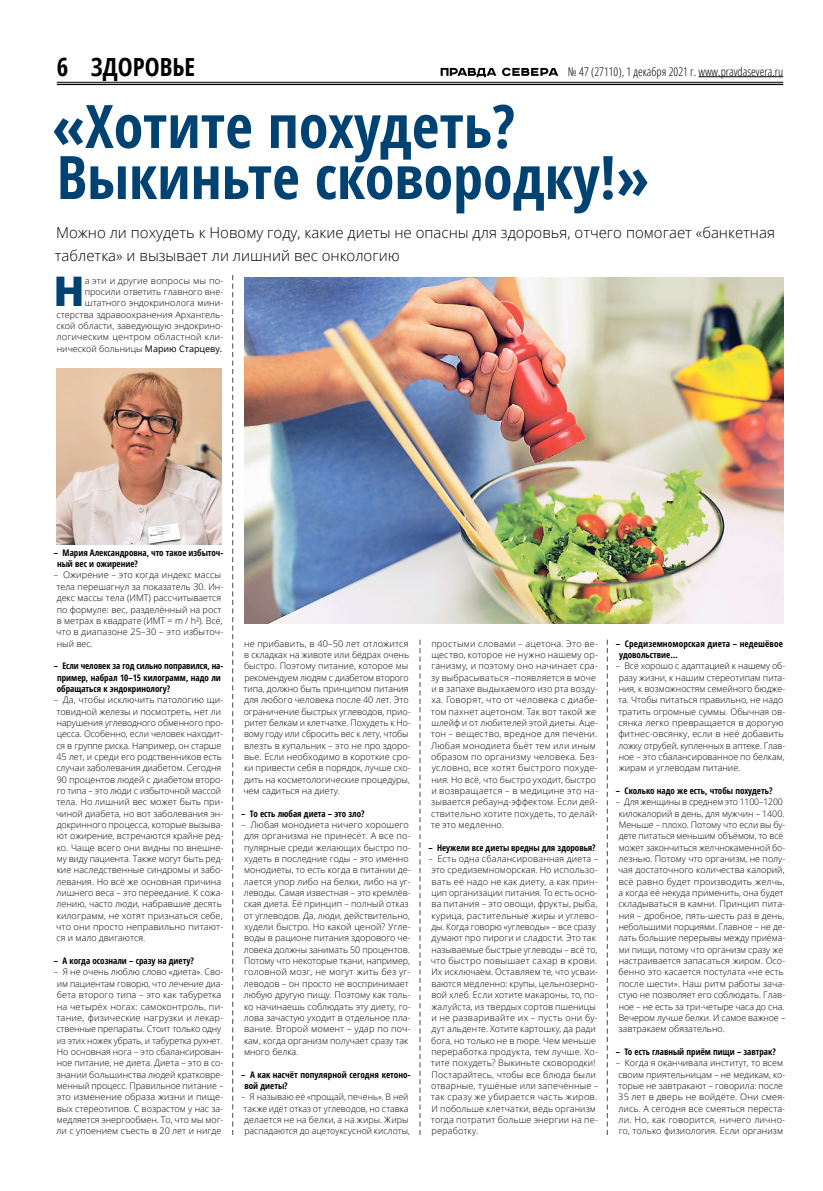
<style>
.page{position:relative;width:823px;height:1191px;background:#fff}
.page>*{position:absolute;margin:0;border:0;box-sizing:border-box;transform-origin:0 0}
.t1{font:700 condensed 60px/51px "Open Sans";color:#004272}
.t2{font:800 40.8px "Open Sans";color:#004272}
.t3{font:700 condensed 25px "Open Sans";color:#000}
.t4{font:300 15px/22.7px "Open Sans";color:#000}
.t5{font:300 condensed 12px "Open Sans";color:#000}
.t6{font:300 9px/11.3px "Open Sans";color:#000}
.t7{font:700 condensed 9px/11.3px "Open Sans";color:#000}
.s1{font-weight:400}
</style>
<div class="page">
<hr style="left:57px;top:82px;width:725px;height:1px;background:#000">
<hr style="left:57px;top:84px;width:725px;height:1px;background:#000">
<hr style="left:698px;top:76px;width:84px;height:1px;background:#000">
<svg style="left:440px;top:68px;width:118px;height:9px"></svg>
<svg style="left:232px;top:275px;width:1px;height:860px"></svg>
<svg style="left:419px;top:639px;width:1px;height:496px"></svg>
<svg style="left:606px;top:639px;width:1px;height:496px"></svg>
<img style="left:57px;top:369px;width:164px;height:175px">
<img style="left:244px;top:278px;width:538px;height:346px">
<h3 class="t3" style="left:91px;top:49px;width:106px">ЗДОРОВЬЕ</h3>
<h3 class="t3" style="left:57px;top:49px;width:13px">6</h3>
<h3 class="t5" style="left:567px;top:63px;width:217px">№ 47 (27110), 1 декабря 2021 г. www.pravdasevera.ru</h3>
<h1 class="t1" style="left:52px;top:99px;width:599px">«Хотите похудеть?<br>Выкиньте сковородку!»</h1>
<h3 class="t4" style="left:55px;top:221px;width:721px">Можно ли похудеть к Новому году, какие диеты не опасны для здоровья, отчего помогает «банкетная таблетка» и вызывает ли лишний вес онкологию</h3>
<h2 class="t2" style="left:54px;top:260px;width:33px">Н</h2>
<p class="t6" style="left:56px;top:274px;width:168px;text-align:right">а эти и другие вопросы мы по&shy;просили ответить главного вне&shy;штатного эндокринолога мини&shy;стерства здравоохранения Архангель&shy;ской области, заведующую эндокрино&shy;логическим центром областной кли&shy;нической больницы <span class="s1">Марию Старцеву.</span></p>
<p class="t7" style="left:57px;top:546px;width:168px;text-indent:-3px">– Мария Александровна, что такое избыточ&shy;ный вес и ожирение?</p>
<p class="t6" style="left:54px;top:569px;width:171px">– Ожирение – это когда индекс массы тела перешагнул за показатель 30. Ин&shy;декс массы тела (ИМТ) рассчитывается по формуле: вес, разделённый на рост в метрах в квадрате (ИМТ = m / h²). Всё, что в диапазоне 25–30 – это избыточ&shy;ный вес.</p>
<p class="t7" style="left:57px;top:660px;width:168px;text-indent:-3px">– Если человек за год сильно поправился, на&shy;пример, набрал 10–15 килограмм, надо ли обращаться к эндокринологу?</p>
<p class="t6" style="left:54px;top:694px;width:171px">– Да, чтобы исключить патологию щи&shy;товидной железы и посмотреть, нет ли нарушения углеводного обменного про&shy;цесса. Особенно, если человек находит&shy;ся в группе риска. Например, он старше 45 лет, и среди его родственников есть случаи заболевания диабетом. Сегодня 90 процентов людей с диабетом второ&shy;го типа – это люди с избыточной массой тела. Но лишний вес может быть при&shy;чиной диабета, но вот заболевания эн&shy;докринного процесса, которые вызыва&shy;ют ожирение, встречаются крайне ред&shy;ко. Чаще всего они видны по внешне&shy;му виду пациента. Также могут быть ред&shy;кие наследственные синдромы и забо&shy;левания. Но всё же основная причина лишнего веса – это переедание. К сожа&shy;лению, часто люди, набравшие десять килограмм, не хотят признаться себе, что они просто неправильно питают&shy;ся и мало двигаются.</p>
<p class="t7" style="left:54px;top:955px;width:141px">– А когда осознали – сразу на диету?</p>
<p class="t6" style="left:54px;top:966px;width:171px">– Я не очень люблю слово «диета». Сво&shy;им пациентам говорю, что лечение диа&shy;бета второго типа – это как табуретка на четырёх ногах: самоконтроль, пи&shy;тание, физические нагрузки и лекар&shy;ственные препараты. Стоит только одну из этих ножек убрать, и табуретка рухнет.<br>Но основная нога – это сбалансирован&shy;ное питание, не диета. Диета – это в со&shy;знании большинства людей кратковре&shy;менный процесс. Правильное питание – это изменение образа жизни и пище&shy;вых стереотипов. С возрастом у нас за&shy;медляется энергообмен. То, что мы мог&shy;ли с упоением съесть в 20 лет и нигде</p>
<p class="t6" style="left:243px;top:637px;width:169px">не прибавить, в 40–50 лет отложится в складках на животе или бёдрах очень быстро. Поэтому питание, которое мы рекомендуем людям с диабетом второго типа, должно быть принципом питания для любого человека после 40 лет. Это ограничение быстрых углеводов, прио&shy;ритет белкам и клетчатке. Похудеть к Но&shy;вому году или сбросить вес к лету, чтобы влезть в купальник – это не про здоро&shy;вье. Если необходимо в короткие сро&shy;ки привести себя в порядок, лучше схо&shy;дить на косметологические процедуры, чем садиться на диету.</p>
<p class="t7" style="left:241px;top:807px;width:125px">– То есть любая диета – это зло?</p>
<p class="t6" style="left:241px;top:819px;width:171px">– Любая монодиета ничего хорошего для организма не принесёт. А все по&shy;пулярные среди желающих быстро по&shy;худеть в последние годы – это именно монодиеты, то есть когда в питании де&shy;лается упор либо на белки, либо на уг&shy;леводы. Самая известная – это кремлёв&shy;ская диета. Её принцип – полный отказ от углеводов. Да, люди, действительно, худели быстро. Но какой ценой? Угле&shy;воды в рационе питания здорового че&shy;ловека должны занимать 50 процентов.<br>Потому что некоторые ткани, например, головной мозг, не могут жить без уг&shy;леводов – он просто не воспринимает любую другую пищу. Поэтому как толь&shy;ко начинаешь соблюдать эту диету, го&shy;лова зачастую уходит в отдельное пла&shy;вание. Второй момент – удар по поч&shy;кам, когда организм получает сразу так много белка.</p>
<p class="t7" style="left:244px;top:1068px;width:168px;text-indent:-3px">– А как насчёт популярной сегодня кетоно&shy;вой диеты?</p>
<p class="t6" style="left:241px;top:1091px;width:170px">– Я называю её «прощай, печень». В ней также идёт отказ от углеводов, но ставка делается не на белки, а на жиры. Жиры распадаются до ацетоуксусной кислоты,</p>
<p class="t6" style="left:430px;top:637px;width:168px">простыми словами – ацетона. Это ве&shy;щество, которое не нужно нашему ор&shy;ганизму, и поэтому оно начинает сра&shy;зу выбрасываться –появляется в моче и в запахе выдыхаемого изо рта возду&shy;ха. Говорят, что от человека с диабе&shy;том пахнет ацетоном. Так вот такой же шлейф и от любителей этой диеты. Аце&shy;тон – вещество, вредное для печени.<br>Любая монодиета бьёт тем или иным образом по организму человека. Без&shy;условно, все хотят быстрого похуде&shy;ния. Но всё, что быстро уходит, быстро и возвращается – в медицине это на&shy;зывается ребаунд-эффектом. Если дей&shy;ствительно хотите похудеть, то делай&shy;те это медленно.</p>
<p class="t7" style="left:428px;top:841px;width:169px">– Неужели все диеты вредны для здоровья?</p>
<p class="t6" style="left:428px;top:853px;width:171px">– Есть одна сбалансированная диета – это средиземноморская. Но использо&shy;вать её надо не как диету, а как прин&shy;цип организации питания. То есть осно&shy;ва питания – это овощи, фрукты, рыба, курица, растительные жиры и углево&shy;ды. Когда говорю «углеводы» – все сразу думают про пироги и сладости. Это так называемые быстрые углеводы – всё то, что быстро повышает сахар в крови.<br>Их исключаем. Оставляем те, что усваи&shy;ваются медленно: крупы, цельнозерно&shy;вой хлеб. Если хотите макароны, то, по&shy;жалуйста, из твёрдых сортов пшеницы и не разваривайте их – пусть они бу&shy;дут альденте. Хотите картошку, да ради бога, но только не в пюре. Чем меньше переработка продукта, тем лучше. Хо&shy;тите похудеть? Выкиньте сковородки!<br>Постарайтесь, чтобы все блюда были отварные, тушёные или запечённые – так сразу же убирается часть жиров.<br>И побольше клетчатки, ведь организм тогда потратит больше энергии на пе&shy;реработку.</p>
<p class="t7" style="left:618px;top:637px;width:165px;text-indent:-3px">– Средиземноморская диета – недешёвое удовольствие…</p>
<p class="t6" style="left:615px;top:660px;width:171px">– Всё хорошо с адаптацией к нашему об&shy;разу жизни, к нашим стереотипам пита&shy;ния, к возможностям семейного бюдже&shy;та. Чтобы питаться правильно, не надо тратить огромные суммы. Обычная ов&shy;сянка легко превращается в дорогую фитнес-овсянку, если в неё добавить ложку отрубей, купленных в аптеке. Глав&shy;ное – это сбалансированное по белкам, жирам и углеводам питание.</p>
<p class="t7" style="left:615px;top:785px;width:158px">– Сколько надо же есть, чтобы похудеть?</p>
<p class="t6" style="left:615px;top:796px;width:171px">– Для женщины в среднем это 1100–1200 килокалорий в день, для мужчин – 1400.<br>Меньше – плохо. Потому что если вы бу&shy;дете питаться меньшим объёмом, то всё может закончиться желчнокаменной бо&shy;лезнью. Потому что организм, не полу&shy;чая достаточного количества калорий, всё равно будет производить желчь, а когда её некуда применить, она будет складываться в камни. Принцип пита&shy;ния – дробное, пять-шесть раз в день, небольшими порциями. Главное – не де&shy;лать большие перерывы между приёма&shy;ми пищи, потому что организм сразу же настраивается запасаться жиром. Осо&shy;бенно это касается постулата «не есть после шести». Наш ритм работы зача&shy;стую не позволяет его соблюдать. Глав&shy;ное – не есть за три-четыре часа до сна.<br>Вечером лучше белки. И самое важное – завтракаем обязательно.</p>
<p class="t7" style="left:615px;top:1045px;width:161px">– То есть главный приём пищи – завтрак?</p>
<p class="t6" style="left:615px;top:1057px;width:171px">– Когда я оканчивала институт, то всем своим приятельницам – не медикам, ко&shy;торые не завтракают – говорила: после 35 лет в дверь не войдёте. Они смея&shy;лись. А сегодня все смеяться переста&shy;ли. Но, как говорится, ничего лично&shy;го, только физиология. Если организм</p>
</div>
